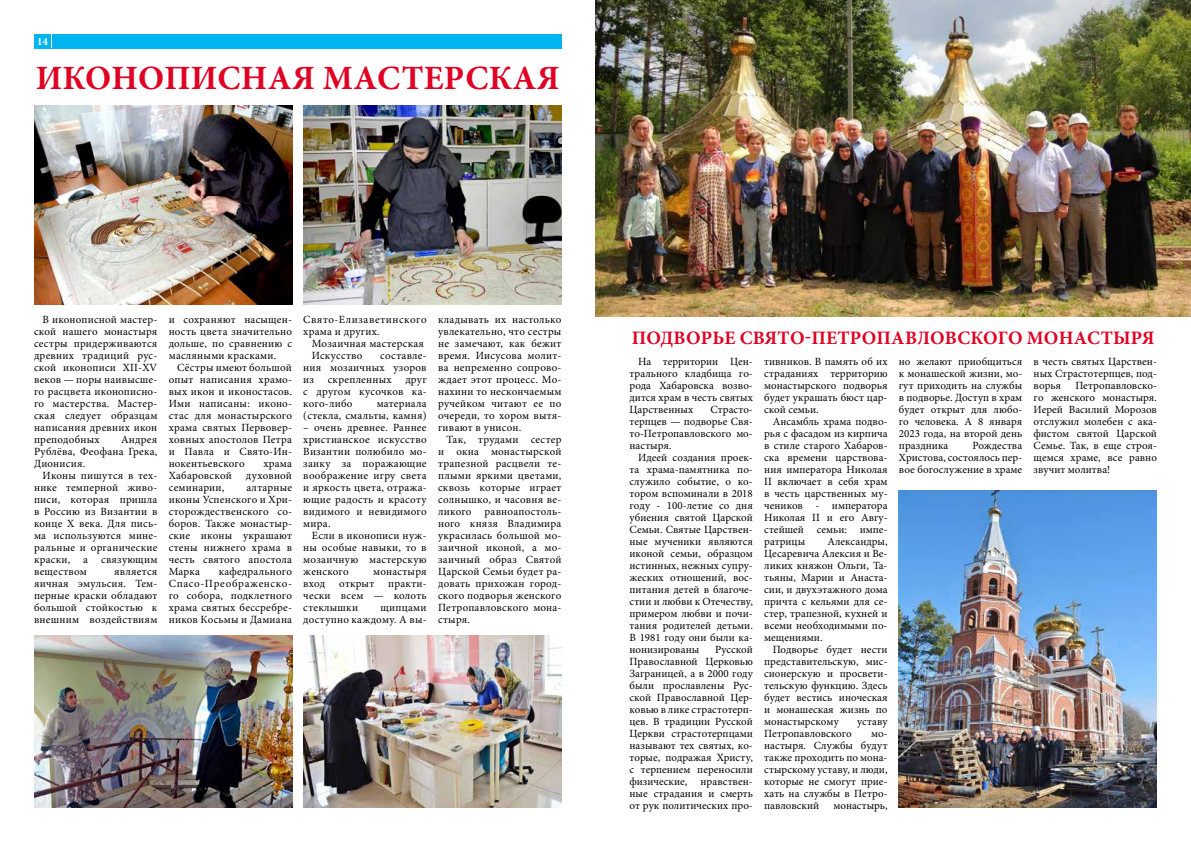
<style>
.page{position:relative;width:1191px;height:842px;background:#fff}
.page>*{position:absolute;margin:0;border:0;box-sizing:border-box;transform-origin:0 0}
.t1{font:700 34px "Minion Pro";letter-spacing:.01em;color:#df0023}
.t2{font:700 19px "Minion Pro";letter-spacing:.01em;color:#df0023}
.t3{font:11px/12px "Minion Pro";letter-spacing:.015em;color:#000;text-align:justify}
.t4{font:11px/12px "Minion Pro";letter-spacing:.045em;color:#000}
.t5{font:700 11px "Minion Pro";color:#fff}
</style>
<div class="page">
<div style="left:34px;top:34px;width:527px;height:14px;background:#00b5ef"></div>
<svg style="left:51px;top:34px;width:1px;height:14px"></svg>
<img style="left:595px;top:0;width:596px;height:317px">
<img style="left:303px;top:635px;width:258px;height:172px">
<img style="left:34px;top:635px;width:258px;height:173px">
<img style="left:899px;top:490px;width:258px;height:318px">
<img style="left:303px;top:105px;width:258px;height:199px">
<img style="left:34px;top:105px;width:258px;height:199px">
<p class="t5" style="left:37px;top:34px;width:12px">14</p>
<h1 class="t1" style="left:36px;top:54px;width:525px">ИКОНОПИСНАЯ МАСТЕРСКАЯ</h1>
<p class="t3" style="left:34px;top:313px;width:125px;text-indent:9px">В иконописной мастер&shy;ской нашего монастыря сестры придерживаются древних традиций рус&shy;ской иконописи XII-XV веков — поры наивысше&shy;го расцвета иконописно&shy;го мастерства. Мастер&shy;ская следует образцам написания древних икон преподобных</p>
<p class="t3" style="left:34px;top:433px;width:125px;text-indent:87px">Андрея Рублёва, Феофана Грека, Дионисия.</p>
<p class="t3" style="left:34px;top:469px;width:125px;text-indent:9px">Иконы пишутся в тех&shy;нике темперной живо&shy;писи, которая пришла в Россию из Византии в конце X века. Для пись&shy;ма используются мине&shy;ральные и органические краски, а связующим веществом</p>
<p class="t3" style="left:34px;top:565px;width:125px;text-indent:80px">является яичная эмульсия. Тем&shy;перные краски обладают большой стойкостью к внешним воздействиям</p>
<p class="t3" style="left:169px;top:313px;width:125px">и сохраняют насыщен&shy;ность цвета значительно дольше, по сравнению с масляными красками.</p>
<p class="t3" style="left:169px;top:361px;width:125px;text-indent:9px">Сёстры имеют большой опыт написания храмо&shy;вых икон и иконостасов.<br>Ими написаны: иконо&shy;стас для монастырского храма святых Первовер&shy;ховных апостолов Петра и Павла и Свято-Ин&shy;нокентьевского</p>
<p class="t3" style="left:263px;top:457px;width:30px">храма</p>
<p class="t3" style="left:169px;top:469px;width:65px">Хабаровской</p>
<p class="t3" style="left:246px;top:469px;width:48px">духовной</p>
<p class="t3" style="left:169px;top:481px;width:57px">семинарии,</p>
<p class="t3" style="left:169px;top:481px;width:125px;text-indent:78px">алтарные иконы Успенского и Хри&shy;сторождественского со&shy;боров. Также монастыр&shy;ские иконы украшают стены нижнего храма в честь святого апостола Марка</p>
<p class="t3" style="left:169px;top:565px;width:125px;text-indent:50px">кафедрального Спасо-Преображенско&shy;го собора, подклетного храма святых бессребре&shy;ников Косьмы и Дамиана</p>
<p class="t4" style="left:303px;top:313px;width:125px">Свято-Елизаветинского храма и других.</p>
<p class="t3" style="left:312px;top:337px;width:114px">Мозаичная мастерская<br>Искусство</p>
<p class="t3" style="left:303px;top:349px;width:125px;text-indent:77px">составле&shy;ния мозаичных узоров из скрепленных друг с другом кусочков ка&shy;кого-либо</p>
<p class="t3" style="left:303px;top:397px;width:125px;text-align:right">материала<br>(стекла, смальты, камня)</p>
<p class="t3" style="left:303px;top:421px;width:125px">– очень древнее. Раннее христианское искусство Византии полюбило мо&shy;заику за поражающие воображение игру света и яркость цвета, отража&shy;ющие радость и красоту видимого и невидимого мира.</p>
<p class="t3" style="left:303px;top:529px;width:125px;text-indent:9px">Если в иконописи нуж&shy;ны особые навыки, то в мозаичную мастерскую женского</p>
<p class="t3" style="left:373px;top:565px;width:55px">монастыря</p>
<p class="t3" style="left:303px;top:577px;width:125px;text-indent:85px">практи&shy;чески всем — колоть стеклышки</p>
<p class="t3" style="left:303px;top:577px;width:23px">вход</p>
<p class="t3" style="left:339px;top:577px;width:37px">открыт</p>
<p class="t3" style="left:303px;top:601px;width:125px;text-align:right">щипцами<br>доступно каждому. А вы-</p>
<p class="t3" style="left:438px;top:313px;width:125px">кладывать их настолько увлекательно, что сестры не замечают, как бежит время. Иисусова молит&shy;ва непременно сопрово&shy;ждает этот процесс. Мо&shy;нахини то нескончаемым ручейком читают ее по очереди, то хором вытя&shy;гивают в унисон.</p>
<p class="t3" style="left:438px;top:433px;width:125px;text-indent:9px">Так, трудами сестер и окна монастырской трапезной расцвели те&shy;плыми яркими цветами, сквозь которые играет солнышко, и часовня ве&shy;ликого равноапостоль&shy;ного князя Владимира украсилась большой мо&shy;заичной иконой, а мо&shy;заичный образ Святой Царской Семьи будет ра&shy;довать прихожан город&shy;ского подворья женского Петропавловского мона&shy;стыря.</p>
<h2 class="t2" style="left:632px;top:324px;width:524px">ПОДВОРЬЕ СВЯТО-ПЕТРОПАВЛОВСКОГО МОНАСТЫРЯ</h2>
<p class="t3" style="left:629px;top:355px;width:125px;text-indent:9px">На территории Цен&shy;трального кладбища го&shy;рода Хабаровска возво&shy;дится храм в честь святых Царственных</p>
<p class="t3" style="left:629px;top:403px;width:125px;text-indent:81px">Страсто&shy;терпцев — подворье Свя&shy;то-Петропавловского мо&shy;настыря.</p>
<p class="t3" style="left:629px;top:451px;width:125px;text-indent:9px">Идеей создания проек&shy;та храма-памятника по&shy;служило событие, о ко&shy;тором вспоминали в 2018 году - 100-летие со дня убиения святой Царской Семьи. Святые Царствен&shy;ные мученики являются иконой семьи, образцом истинных, нежных супру&shy;жеских отношений, вос&shy;питания детей в благоче&shy;стии и любви к Отечеству, примером любви и почи&shy;тания родителей детьми.<br>В 1981 году они были ка&shy;нонизированы</p>
<p class="t3" style="left:629px;top:643px;width:125px;text-indent:86px">Русской Православной Церковью Заграницей, а в 2000 году были прославлены Рус&shy;ской Православной Цер&shy;ковью в лике страстотерп&shy;цев. В традиции Русской Церкви страстотерпцами называют тех святых, ко&shy;торые, подражая Христу, с терпением переносили физические, нравствен&shy;ные страдания и смерть от рук политических про-</p>
<p class="t3" style="left:764px;top:355px;width:125px">тивников. В память об их страданиях территорию монастырского подворья будет украшать бюст цар&shy;ской семьи.</p>
<p class="t3" style="left:764px;top:415px;width:125px;text-indent:9px">Ансамбль храма подво&shy;рья с фасадом из кирпича в стиле старого Хабаров&shy;ска времени царствова&shy;ния императора Николая II включает в себя храм в честь царственных му&shy;чеников - императора Николая II и его Авгу&shy;стейшей семьи: импе&shy;ратрицы</p>
<p class="t3" style="left:764px;top:535px;width:125px;text-indent:63px">Александры, Цесаревича Алексия и Ве&shy;ликих княжон Ольги, Та&shy;тьяны, Марии и Анаста&shy;сии, и двухэтажного дома причта с кельями для се&shy;стер, трапезной, кухней и всеми необходимыми по&shy;мещениями.</p>
<p class="t3" style="left:764px;top:643px;width:125px;text-indent:9px">Подворье будет нести представительскую, мис&shy;сионерскую и просвети&shy;тельскую функцию. Здесь будет вестись иноческая и монашеская жизнь по монастырскому</p>
<p class="t3" style="left:857px;top:715px;width:32px">уставу</p>
<p class="t3" style="left:764px;top:727px;width:89px">Петропавловского</p>
<p class="t3" style="left:764px;top:727px;width:125px;text-indent:107px">мо&shy;настыря. Службы будут также проходить по мона&shy;стырскому уставу, и люди, которые не смогут прие&shy;хать на службы в Петро&shy;павловский</p>
<p class="t3" style="left:833px;top:799px;width:55px">монастырь,</p>
<p class="t3" style="left:899px;top:355px;width:125px">но желают приобщиться к монашеской жизни, мо&shy;гут приходить на службы в подворье. Доступ в храм будет открыт для любо&shy;го человека. А 8 января 2023 года, на второй день праздника</p>
<p class="t3" style="left:899px;top:439px;width:125px;text-indent:74px">Рождества Христова, состоялось пер&shy;вое богослужение в храме</p>
<p class="t3" style="left:1033px;top:355px;width:125px">в честь святых Царствен&shy;ных Страстотерпцев, под&shy;ворья</p>
<p class="t3" style="left:1033px;top:379px;width:125px;text-indent:42px">Петропавловско&shy;го женского монастыря.<br>Иерей Василий Морозов отслужил молебен с ака&shy;фистом святой Царской Семье. Так, в еще строя&shy;щемся храме, все равно звучит молитва!</p>
</div>
